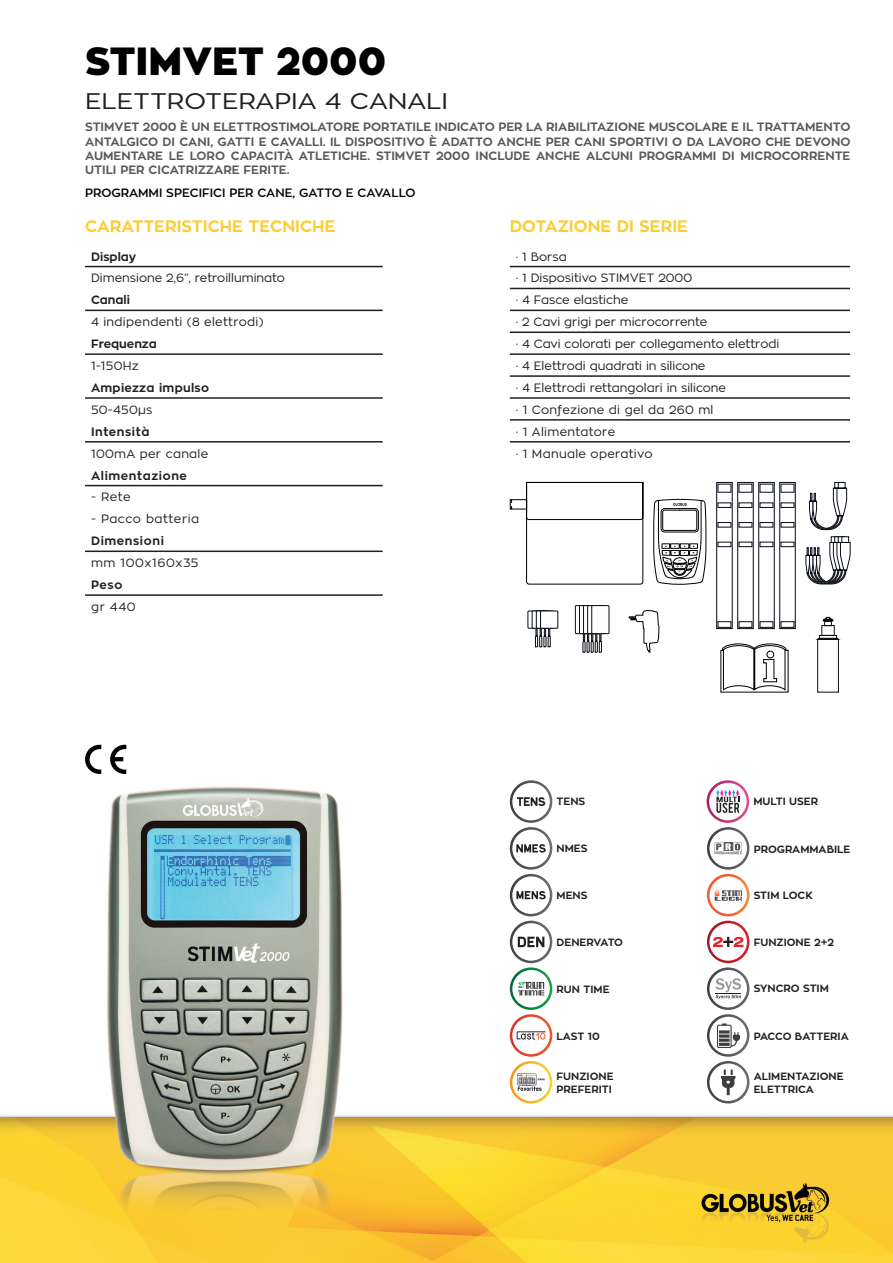
<style>
.page{position:relative;width:893px;height:1263px;background:#fff}
.page>*{position:absolute;margin:0;border:0;box-sizing:border-box;transform-origin:0 0}
.t1{font:900 39px "Zona Pro";color:#000}
.t2{font:22.5px "Zona Pro";color:#231f20;scale:1.14 1}
.t3{font:700 16.5px "Zona Pro";color:#fecb2f}
.t4{font:700 12px/14.4px "Zona Pro";color:#57585a;text-align:justify}
.t5{font:12px/21.9px "Zona Pro";color:#231f20}
.t6{font:600 12px "Zona Pro";color:#000}
.t7{font:12px "Zona Pro";letter-spacing:.025em;color:#231f20}
.t8{font:700 12px "Zona Pro";letter-spacing:.05em;color:#231f20}
.t9{font:12px "Zona Pro";letter-spacing:.05em;color:#231f20}
.t10{font:700 12px "Zona Pro";letter-spacing:.03em;color:#231f20}
.t11{font:700 12px "Zona Pro";color:#231f20}
.t12{font:700 10.5px/12.6px "Zona Pro";color:#231f20}
</style>
<div class="page">
<img style="left:0;top:265px;width:893px;height:998px">
<svg style="left:707px;top:780px;width:42px;height:43px"></svg>
<svg style="left:709px;top:783px;width:38px;height:37px"></svg>
<svg style="left:707px;top:967px;width:42px;height:43px"></svg>
<svg style="left:709px;top:970px;width:38px;height:37px"></svg>
<svg style="left:707px;top:827px;width:42px;height:43px"></svg>
<svg style="left:709px;top:830px;width:38px;height:37px"></svg>
<svg style="left:707px;top:874px;width:42px;height:42px"></svg>
<svg style="left:709px;top:876px;width:38px;height:38px"></svg>
<svg style="left:707px;top:921px;width:42px;height:42px"></svg>
<svg style="left:709px;top:923px;width:38px;height:38px"></svg>
<svg style="left:707px;top:1061px;width:42px;height:42px"></svg>
<svg style="left:709px;top:1063px;width:38px;height:38px"></svg>
<svg style="left:707px;top:1014px;width:42px;height:43px"></svg>
<svg style="left:709px;top:1017px;width:38px;height:37px"></svg>
<svg style="left:510px;top:827px;width:42px;height:43px"></svg>
<svg style="left:512px;top:830px;width:38px;height:37px"></svg>
<svg style="left:510px;top:967px;width:42px;height:43px"></svg>
<svg style="left:512px;top:970px;width:38px;height:37px"></svg>
<svg style="left:510px;top:1014px;width:42px;height:43px"></svg>
<svg style="left:512px;top:1017px;width:38px;height:37px"></svg>
<svg style="left:510px;top:874px;width:42px;height:42px"></svg>
<svg style="left:512px;top:876px;width:38px;height:38px"></svg>
<svg style="left:510px;top:921px;width:42px;height:42px"></svg>
<svg style="left:512px;top:923px;width:38px;height:38px"></svg>
<svg style="left:510px;top:1061px;width:42px;height:42px"></svg>
<svg style="left:512px;top:1063px;width:38px;height:38px"></svg>
<svg style="left:510px;top:780px;width:42px;height:43px"></svg>
<svg style="left:512px;top:783px;width:38px;height:37px"></svg>
<svg style="left:110px;top:745px;width:16px;height:29px"></svg>
<svg style="left:85px;top:745px;width:16px;height:29px"></svg>
<hr style="left:85px;top:266px;width:298px;height:1px;background:#231f20">
<hr style="left:85px;top:310px;width:298px;height:1px;background:#231f20">
<hr style="left:85px;top:353px;width:298px;height:2px;background:#231f20">
<hr style="left:85px;top:397px;width:298px;height:2px;background:#231f20">
<hr style="left:85px;top:441px;width:298px;height:1px;background:#231f20">
<hr style="left:85px;top:485px;width:298px;height:1px;background:#231f20">
<hr style="left:85px;top:550px;width:298px;height:2px;background:#231f20">
<hr style="left:85px;top:594px;width:298px;height:2px;background:#231f20">
<hr style="left:510px;top:310px;width:340px;height:1px;background:#231f20">
<hr style="left:510px;top:353px;width:340px;height:2px;background:#231f20">
<hr style="left:510px;top:375px;width:340px;height:2px;background:#231f20">
<hr style="left:510px;top:397px;width:340px;height:2px;background:#231f20">
<hr style="left:510px;top:419px;width:340px;height:2px;background:#231f20">
<hr style="left:510px;top:331px;width:340px;height:2px;background:#231f20">
<hr style="left:510px;top:288px;width:340px;height:1px;background:#231f20">
<hr style="left:510px;top:266px;width:340px;height:1px;background:#231f20">
<hr style="left:510px;top:441px;width:340px;height:1px;background:#231f20">
<svg style="left:509px;top:482px;width:135px;height:103px"></svg>
<svg style="left:653px;top:480px;width:54px;height:108px"></svg>
<div style="left:779px;top:482px;width:17px;height:147px;background:#fff;border:1px solid #070b14"></div>
<svg style="left:780px;top:502px;width:15px;height:45px"></svg>
<div style="left:781px;top:621px;width:13px;height:7px;background:#fff;border:1px solid #070b14"></div>
<div style="left:758px;top:482px;width:17px;height:147px;background:#fff;border:1px solid #070b14"></div>
<svg style="left:759px;top:502px;width:15px;height:45px"></svg>
<div style="left:760px;top:621px;width:13px;height:7px;background:#fff;border:1px solid #070b14"></div>
<div style="left:737px;top:482px;width:16px;height:147px;background:#fff;border:1px solid #070b14"></div>
<div style="left:739px;top:484px;width:13px;height:8px;background:#fff"></div>
<svg style="left:738px;top:502px;width:15px;height:45px"></svg>
<div style="left:739px;top:621px;width:13px;height:7px;background:#fff;border:1px solid #070b14"></div>
<div style="left:716px;top:482px;width:16px;height:147px;background:#fff;border:1px solid #070b14"></div>
<div style="left:718px;top:484px;width:13px;height:8px;background:#fff"></div>
<svg style="left:717px;top:502px;width:14px;height:45px"></svg>
<div style="left:718px;top:621px;width:13px;height:7px;background:#fff;border:1px solid #070b14"></div>
<svg style="left:805px;top:536px;width:46px;height:48px"></svg>
<svg style="left:809px;top:482px;width:38px;height:48px"></svg>
<svg style="left:628px;top:609px;width:32px;height:44px"></svg>
<svg style="left:720px;top:643px;width:69px;height:50px"></svg>
<div style="left:817px;top:639px;width:22px;height:53px;border:1px solid #0d0b14"></div>
<svg style="left:814px;top:616px;width:28px;height:24px"></svg>
<svg style="left:527px;top:610px;width:31px;height:37px"></svg>
<svg style="left:575px;top:605px;width:35px;height:48px"></svg>
<h1 class="t1" style="left:85px;top:35px;width:303px">STIMVET 2000</h1>
<h2 class="t2" style="left:85px;top:86px;width:320px">ELETTROTERAPIA 4 CANALI</h2>
<p class="t4" style="left:85px;top:120px;width:767px">STIMVET 2000 È UN ELETTROSTIMOLATORE PORTATILE INDICATO PER LA RIABILITAZIONE MUSCOLARE E IL TRATTAMENTO ANTALGICO DI CANI, GATTI E CAVALLI. IL DISPOSITIVO È ADATTO ANCHE PER CANI SPORTIVI O DA LAVORO CHE DEVONO AUMENTARE LE LORO CAPACITÀ ATLETICHE. STIMVET 2000 INCLUDE ANCHE ALCUNI PROGRAMMI DI MICROCORRENTE UTILI PER CICATRIZZARE FERITE.</p>
<p class="t6" style="left:85px;top:185px;width:332px">PROGRAMMI SPECIFICI PER CANE, GATTO E CAVALLO</p>
<h3 class="t3" style="left:85px;top:215px;width:252px">CARATTERISTICHE TECNICHE</h3>
<h3 class="t3" style="left:510px;top:215px;width:180px">DOTAZIONE DI SERIE</h3>
<p class="t11" style="left:91px;top:248px;width:47px">Display</p>
<p class="t5" style="left:91px;top:267px;width:195px">Dimensione 2,6”, retroilluminato</p>
<p class="t10" style="left:91px;top:292px;width:41px">Canali</p>
<p class="t7" style="left:91px;top:314px;width:174px">4 indipendenti (8 elettrodi)</p>
<p class="t11" style="left:91px;top:336px;width:67px">Frequenza</p>
<p class="t5" style="left:91px;top:355px;width:49px">1-150Hz</p>
<p class="t10" style="left:91px;top:380px;width:120px">Ampiezza impulso</p>
<p class="t5" style="left:91px;top:399px;width:63px">50-450µs</p>
<p class="t8" style="left:91px;top:424px;width:60px">Intensità</p>
<p class="t7" style="left:91px;top:446px;width:119px">100mA per canale</p>
<p class="t8" style="left:91px;top:467px;width:97px">Alimentazione</p>
<p class="t5" style="left:91px;top:486px;width:41px">- Rete</p>
<p class="t9" style="left:91px;top:511px;width:110px">- Pacco batteria</p>
<p class="t8" style="left:91px;top:533px;width:74px">Dimensioni</p>
<p class="t9" style="left:91px;top:555px;width:109px">mm 100x160x35</p>
<p class="t10" style="left:91px;top:577px;width:33px">Peso</p>
<p class="t5" style="left:91px;top:596px;width:46px">gr 440</p>
<p class="t5" style="left:516px;top:245px;width:265px">· 1 Borsa<br>· 1 Dispositivo STIMVET 2000<br>· 4 Fasce elastiche<br>· 2 Cavi grigi per microcorrente<br>· 4 Cavi colorati per collegamento elettrodi · 4 Elettrodi quadrati in silicone<br>· 4 Elettrodi rettangolari in silicone<br>· 1 Confezione di gel da 260 ml<br>· 1 Alimentatore<br>· 1 Manuale operativo</p>
<p class="t12" style="left:557px;top:795px;width:30px">TENS</p>
<p class="t12" style="left:753px;top:795px;width:66px">MULTI USER</p>
<p class="t12" style="left:557px;top:842px;width:32px">NMES</p>
<p class="t12" style="left:557px;top:889px;width:32px">MENS</p>
<p class="t12" style="left:557px;top:936px;width:68px">DENERVATO</p>
<p class="t12" style="left:754px;top:843px;width:98px">PROGRAMMABILE</p>
<p class="t12" style="left:754px;top:889px;width:61px">STIM LOCK</p>
<p class="t12" style="left:754px;top:936px;width:82px">FUNZIONE 2+2</p>
<p class="t12" style="left:557px;top:983px;width:54px">RUN TIME</p>
<p class="t12" style="left:557px;top:1030px;width:45px">LAST 10</p>
<p class="t12" style="left:754px;top:982px;width:77px">SYNCRO STIM</p>
<p class="t12" style="left:754px;top:1030px;width:97px">PACCO BATTERIA</p>
<p class="t12" style="left:557px;top:1070px;width:58px">FUNZIONE<br>PREFERITI</p>
<p class="t12" style="left:754px;top:1070px;width:91px">ALIMENTAZIONE<br>ELETTRICA</p>
</div>
